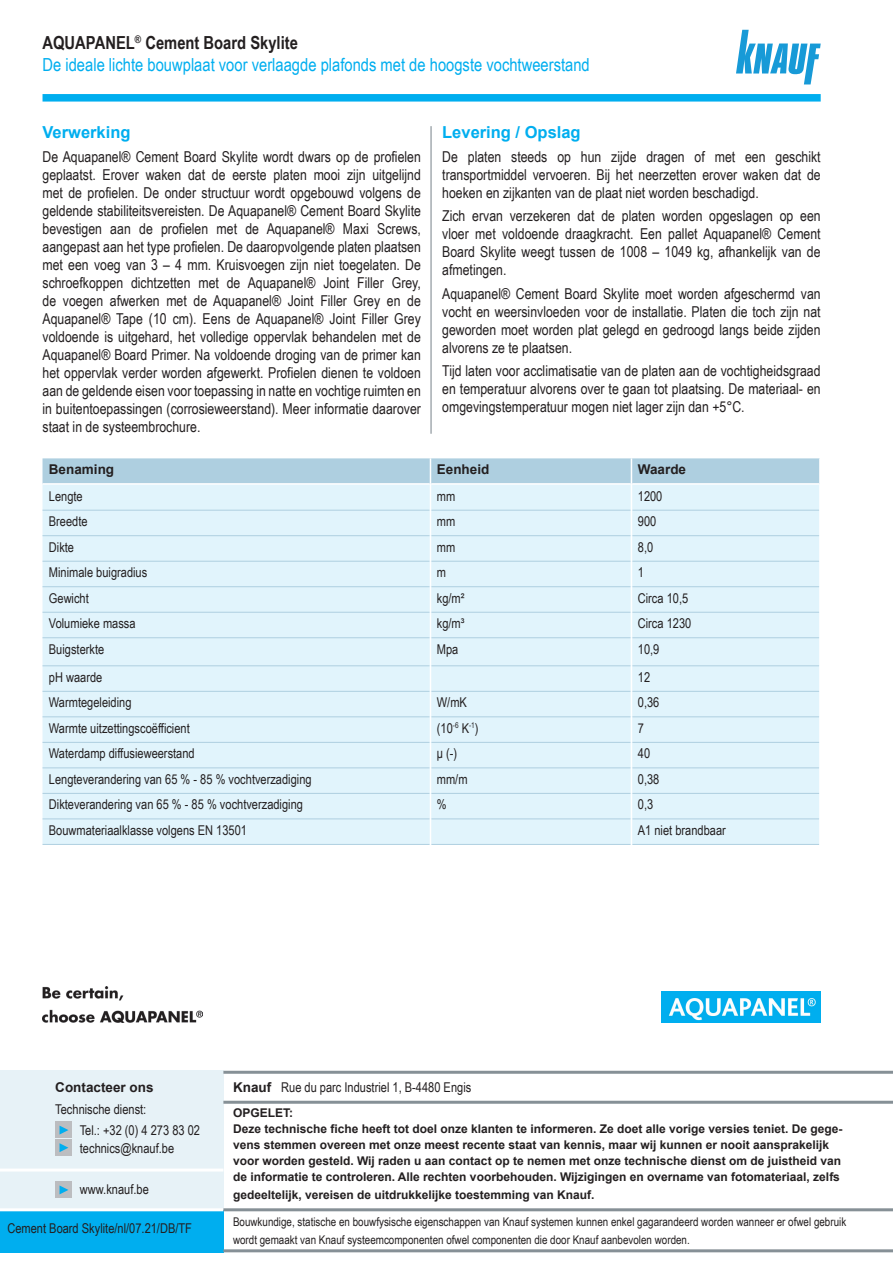
<style>
.page{position:relative;width:893px;height:1263px;background:#fff}
.page>*{position:absolute;margin:0;border:0;box-sizing:border-box;transform-origin:0 0}
.t1{font:18px "Arial Narrow";color:#00aeef}
.t2{font:700 18px "Arial Narrow";color:#231f20}
.Ue3_Beschreibung_11{font:700 16.5px "Arial";color:#00aeef}
.Ue4_Beschreibung_10{font:15px/18px "Arial Narrow";color:#231f20;text-align:justify}
.Tab_Text_TB{font:13.5px "Arial Narrow";color:#231f20}
.Tab_Kopf_TB{font:13.5px "Arial Narrow";color:#231f20}
.Tab_Kopf_TB-2{font:700 13.5px "Arial";color:#231f20}
.Tab_Kopf_TB-3{font:700 12px/16px "Arial";color:#231f20}
.Tab_Kopf_TB-4{font:12px/18px "Arial Narrow";color:#231f20}
.s1{font-family:"Arial";font-weight:700}
</style>
<div class="page">
<svg style="left:736px;top:30px;width:85px;height:54px"></svg>
<div style="left:43px;top:94px;width:778px;height:8px;background:#00aeef"></div>
<svg style="left:43px;top:458px;width:776px;height:387px;background:#dcf0f9"></svg>
<div style="left:0;top:1071px;width:223px;height:139px;background:#e7f2f7"></div>
<div style="left:0;top:1210px;width:223px;height:42px;background:#00aeef"></div>
<hr style="left:0;top:1168px;width:223px;height:3px;background:#fff">
<hr style="left:0;top:1208px;width:223px;height:3px;background:#fff">
<hr style="left:223px;top:1071px;width:670px;height:3px;background:#869096">
<hr style="left:223px;top:1101px;width:670px;height:3px;background:#869096">
<hr style="left:223px;top:1208px;width:670px;height:3px;background:#869096">
<hr style="left:223px;top:1249px;width:670px;height:3px;background:#869096">
<div style="left:55px;top:1121px;width:16px;height:16px;background:#bcbdc0"></div>
<div style="left:55px;top:1140px;width:16px;height:16px;background:#bcbdc0"></div>
<div style="left:55px;top:1182px;width:16px;height:16px;background:#bcbdc0"></div>
<svg style="left:60px;top:1126px;width:8px;height:8px"></svg>
<svg style="left:60px;top:1143px;width:8px;height:9px"></svg>
<svg style="left:60px;top:1185px;width:8px;height:9px"></svg>
<hr style="left:430px;top:126px;width:2px;height:308px;background:#869096">
<img style="left:43px;top:987px;width:159px;height:36px">
<img style="left:661px;top:992px;width:160px;height:31px">
<p class="t2" style="left:43px;top:29px;width:257px">AQUAPANEL<sup>®</sup> Cement Board Skylite</p>
<p class="t1" style="left:43px;top:52px;width:549px">De ideale lichte bouwplaat voor verlaagde plafonds met de hoogste vochtweerstand</p>
<p class="Ue3_Beschreibung_11" style="left:43px;top:121px;width:90px">Verwerking</p>
<p class="Ue4_Beschreibung_10" style="left:43px;top:147px;width:380px">De Aquapanel® Cement Board Skylite wordt dwars op de profielen geplaatst. Erover waken dat de eerste platen mooi zijn uitgelijnd met de profielen. De onder structuur wordt opgebouwd volgens de geldende stabiliteitsvereisten. De Aquapanel® Cement Board Skylite bevestigen aan de profielen met de Aquapanel® Maxi Screws, aangepast aan het type profielen. De daaropvolgende platen plaatsen met een voeg van 3 – 4 mm. Kruisvoegen zijn niet toegelaten. De schroefkoppen dichtzetten met de Aquapanel® Joint Filler Grey, de voegen afwerken met de Aquapanel® Joint Filler Grey en de Aquapanel® Tape (10 cm). Eens de Aquapanel® Joint Filler Grey voldoende is uitgehard, het volledige oppervlak behandelen met de Aquapanel® Board Primer. Na voldoende droging van de primer kan het oppervlak verder worden afgewerkt. Profielen dienen te voldoen aan de geldende eisen voor toepassing in natte en vochtige ruimten en in buitentoepassingen (corrosieweerstand). Meer informatie daarover staat in de systeembrochure.</p>
<p class="Ue3_Beschreibung_11" style="left:442px;top:121px;width:140px">Levering / Opslag</p>
<p class="Ue4_Beschreibung_10" style="left:442px;top:147px;width:380px">De platen steeds op hun zijde dragen of met een geschikt transportmiddel vervoeren. Bij het neerzetten erover waken dat de hoeken en zijkanten van de plaat niet worden beschadigd.</p>
<p class="Ue4_Beschreibung_10" style="left:442px;top:206px;width:380px">Zich ervan verzekeren dat de platen worden opgeslagen op een vloer met voldoende draagkracht. Een pallet Aquapanel® Cement Board Skylite weegt tussen de 1008 – 1049 kg, afhankelijk van de afmetingen.</p>
<p class="Ue4_Beschreibung_10" style="left:442px;top:284px;width:380px">Aquapanel® Cement Board Skylite moet worden afgeschermd van vocht en weersinvloeden voor de installatie. Platen die toch zijn nat geworden moet worden plat gelegd en gedroogd langs beide zijden alvorens ze te plaatsen.</p>
<p class="Ue4_Beschreibung_10" style="left:442px;top:361px;width:380px">Tijd laten voor acclimatisatie van de platen aan de vochtigheidsgraad en temperatuur alvorens over te gaan tot plaatsing. De materiaal- en omgevingstemperatuur mogen niet lager zijn dan +5°C.</p>
<p class="Tab_Kopf_TB-2" style="left:49px;top:460px;width:67px">Benaming</p>
<p class="Tab_Kopf_TB-2" style="left:437px;top:460px;width:54px">Eenheid</p>
<p class="Tab_Kopf_TB-2" style="left:638px;top:460px;width:50px">Waarde</p>
<p class="Tab_Text_TB" style="left:49px;top:486px;width:35px">Lengte</p>
<p class="Tab_Text_TB" style="left:437px;top:486px;width:20px">mm</p>
<p class="Tab_Text_TB" style="left:638px;top:486px;width:26px">1200</p>
<p class="Tab_Text_TB" style="left:49px;top:511px;width:40px">Breedte</p>
<p class="Tab_Text_TB" style="left:437px;top:511px;width:20px">mm</p>
<p class="Tab_Text_TB" style="left:638px;top:511px;width:20px">900</p>
<p class="Tab_Text_TB" style="left:49px;top:537px;width:27px">Dikte</p>
<p class="Tab_Text_TB" style="left:437px;top:537px;width:20px">mm</p>
<p class="Tab_Text_TB" style="left:638px;top:537px;width:17px">8,0</p>
<p class="Tab_Text_TB" style="left:49px;top:563px;width:100px">Minimale buigradius</p>
<p class="Tab_Text_TB" style="left:437px;top:563px;width:11px">m</p>
<p class="Tab_Text_TB" style="left:638px;top:563px;width:8px">1</p>
<p class="Tab_Text_TB" style="left:49px;top:588px;width:41px">Gewicht</p>
<p class="Tab_Text_TB" style="left:437px;top:588px;width:29px">kg/m²</p>
<p class="Tab_Text_TB" style="left:638px;top:588px;width:52px">Circa 10,5</p>
<p class="Tab_Text_TB" style="left:49px;top:614px;width:88px">Volumieke massa</p>
<p class="Tab_Text_TB" style="left:437px;top:614px;width:29px">kg/m³</p>
<p class="Tab_Text_TB" style="left:638px;top:614px;width:55px">Circa 1230</p>
<p class="Tab_Text_TB" style="left:49px;top:639px;width:57px">Buigsterkte</p>
<p class="Tab_Text_TB" style="left:437px;top:639px;width:23px">Mpa</p>
<p class="Tab_Text_TB" style="left:638px;top:639px;width:23px">10,9</p>
<p class="Tab_Text_TB" style="left:49px;top:667px;width:55px">pH waarde</p>
<p class="Tab_Text_TB" style="left:638px;top:667px;width:14px">12</p>
<p class="Tab_Text_TB" style="left:49px;top:693px;width:84px">Warmtegeleiding</p>
<p class="Tab_Text_TB" style="left:437px;top:693px;width:32px">W/mK</p>
<p class="Tab_Text_TB" style="left:638px;top:693px;width:23px">0,36</p>
<p class="Tab_Text_TB" style="left:49px;top:718px;width:142px">Warmte uitzettingscoëfficient</p>
<p class="Tab_Text_TB" style="left:437px;top:718px;width:43px">(10<sup>-6</sup> K<sup>-1</sup>)</p>
<p class="Tab_Text_TB" style="left:638px;top:718px;width:8px">7</p>
<p class="Tab_Text_TB" style="left:49px;top:744px;width:147px">Waterdamp diffusieweerstand</p>
<p class="Tab_Text_TB" style="left:437px;top:744px;width:22px">μ (-)</p>
<p class="Tab_Text_TB" style="left:638px;top:744px;width:14px">40</p>
<p class="Tab_Text_TB" style="left:49px;top:769px;width:264px">Lengteverandering van 65 % - 85 % vochtverzadiging</p>
<p class="Tab_Text_TB" style="left:437px;top:769px;width:32px">mm/m</p>
<p class="Tab_Text_TB" style="left:638px;top:769px;width:23px">0,38</p>
<p class="Tab_Text_TB" style="left:49px;top:795px;width:256px">Dikteverandering van 65 % - 85 % vochtverzadiging</p>
<p class="Tab_Text_TB" style="left:437px;top:795px;width:11px">%</p>
<p class="Tab_Text_TB" style="left:638px;top:795px;width:17px">0,3</p>
<p class="Tab_Text_TB" style="left:49px;top:820px;width:200px">Bouwmateriaalklasse volgens EN 13501</p>
<p class="Tab_Text_TB" style="left:638px;top:820px;width:90px">A1 niet brandbaar</p>
<p class="Tab_Kopf_TB-2" style="left:55px;top:1078px;width:100px">Contacteer ons</p>
<p class="Tab_Kopf_TB" style="left:55px;top:1100px;width:93px">Technische dienst:</p>
<p class="Tab_Kopf_TB" style="left:80px;top:1120px;width:122px">Tel.: +32 (0) 4 273 83 02</p>
<p class="Tab_Kopf_TB" style="left:80px;top:1138px;width:96px">technics@knauf.be</p>
<p class="Tab_Kopf_TB" style="left:80px;top:1179px;width:70px">www.knauf.be</p>
<p class="Tab_Kopf_TB" style="left:7px;top:1219px;width:186px">Cement Board Skylite/nl/07.21/DB/TF</p>
<p class="Tab_Kopf_TB" style="left:233px;top:1077px;width:240px"><span class="s1">Knauf</span> Rue du parc Industriel 1, B-4480 Engis</p>
<p class="Tab_Kopf_TB-3" style="left:233px;top:1104px;width:611px">OPGELET:<br>Deze technische fiche heeft tot doel onze klanten te informeren. Ze doet alle vorige versies teniet. De gege&shy;vens stemmen overeen met onze meest recente staat van kennis, maar wij kunnen er nooit aansprakelijk voor worden gesteld. Wij raden u aan contact op te nemen met onze technische dienst om de juistheid van de informatie te controleren. Alle rechten voorbehouden. Wijzigingen en overname van fotomateriaal, zelfs</p>
<p class="Tab_Kopf_TB-3" style="left:233px;top:1186px;width:363px">gedeeltelijk, vereisen de uitdrukkelijke toestemming van Knauf.</p>
<p class="Tab_Kopf_TB-4" style="left:233px;top:1212px;width:615px">Bouwkundige, statische en bouwfysische eigenschappen van Knauf systemen kunnen enkel gagarandeerd worden wanneer er ofwel gebruik wordt gemaakt van Knauf systeemcomponenten ofwel componenten die door Knauf aanbevolen worden.</p>
</div>
